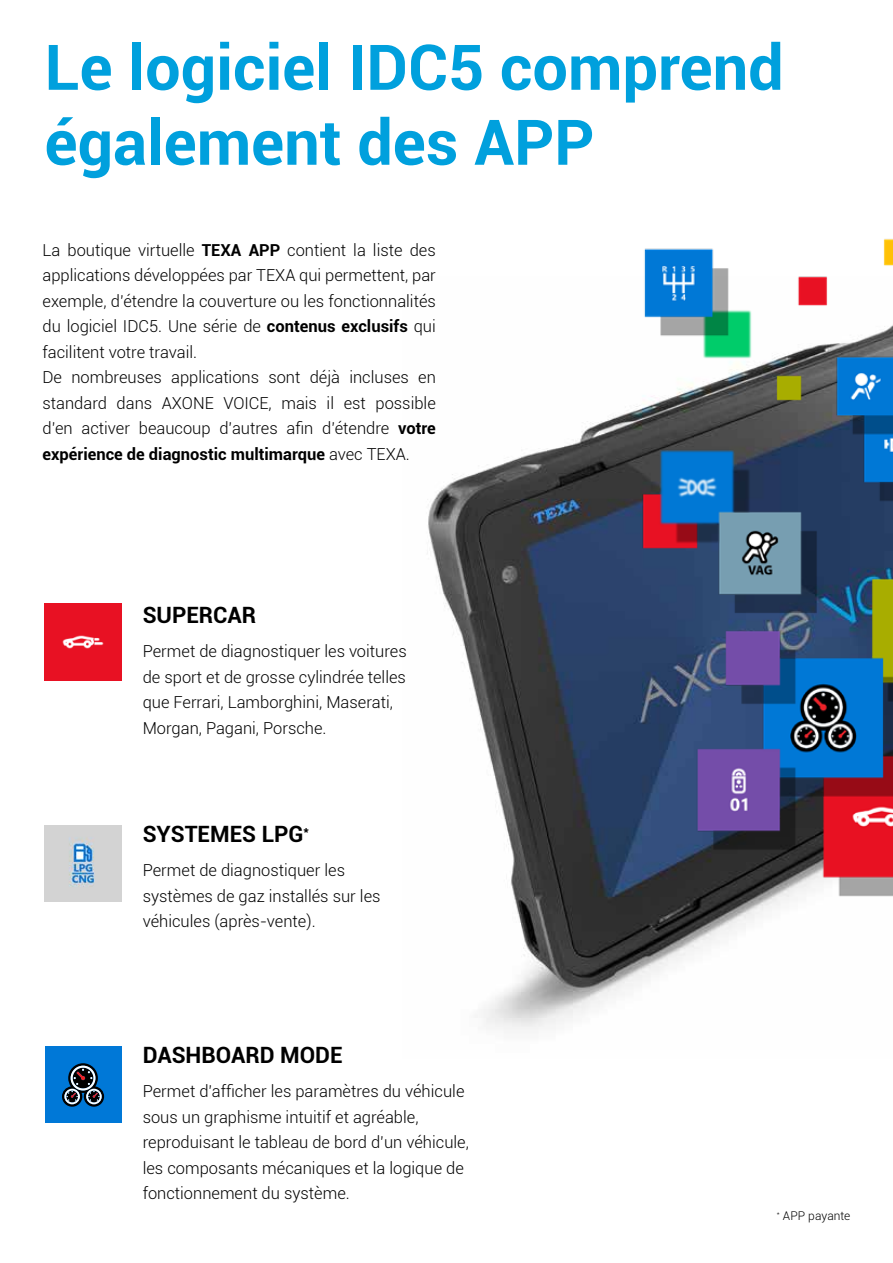
<style>
.page{position:relative;width:893px;height:1263px;background:#fff}
.page>*{position:absolute;margin:0;border:0;box-sizing:border-box;transform-origin:0 0}
.t1{font:700 63px/75px "Roboto";color:#00a0dd}
.t2{font:700 22.5px "Roboto";color:#000}
.t3{font:300 16.5px/25.5px "Roboto";color:#000}
.t4{font:300 12px "Roboto";letter-spacing:.005em;color:#000}
.s1{font-weight:700}
</style>
<div class="page">
<img style="left:483px;top:946px;width:220px;height:84px">
<div style="left:45px;top:1046px;width:76px;height:77px;background:#0078d7"></div>
<svg style="left:62px;top:1063px;width:42px;height:44px"></svg>
<img style="left:45px;top:825px;width:76px;height:77px">
<div style="left:45px;top:604px;width:76px;height:77px;background:#e81123"></div>
<img style="left:428px;top:239px;width:465px;height:707px">
<h1 class="t1" style="left:45px;top:27px;width:740px">Le logiciel IDC5 comprend également des APP</h1>
<p class="t3" style="left:43px;top:236px;width:395px">La boutique virtuelle <span class="s1">TEXA APP</span> contient la liste des applications développées par TEXA qui permettent, par exemple, d’étendre la couverture ou les fonctionnalités du logiciel IDC5. Une série de <span class="s1">contenus exclusifs</span> qui facilitent votre travail.<br>De nombreuses applications sont déjà incluses en standard dans AXONE VOICE, mais il est possible d’en activer beaucoup d’autres afin d’étendre <span class="s1">votre expérience de diagnostic multimarque</span> avec TEXA.</p>
<h2 class="t2" style="left:143px;top:599px;width:115px">SUPERCAR</h2>
<p class="t3" style="left:143px;top:638px;width:266px">Permet de diagnostiquer les voitures de sport et de grosse cylindrée telles que Ferrari, Lamborghini, Maserati, Morgan, Pagani, Porsche.</p>
<h2 class="t2" style="left:143px;top:818px;width:168px">SYSTEMES LPG<sup>*</sup></h2>
<p class="t3" style="left:143px;top:857px;width:239px">Permet de diagnostiquer les systèmes de gaz installés sur les véhicules (après-vente).</p>
<h2 class="t2" style="left:143px;top:1039px;width:201px">DASHBOARD MODE</h2>
<p class="t3" style="left:143px;top:1078px;width:328px">Permet d’afficher les paramètres du véhicule sous un graphisme intuitif et agréable, reproduisant le tableau de bord d’un véhicule, les composants mécaniques et la logique de fonctionnement du système.</p>
<p class="t4" style="left:777px;top:1208px;width:75px"><sup>*</sup> APP payante</p>
</div>
